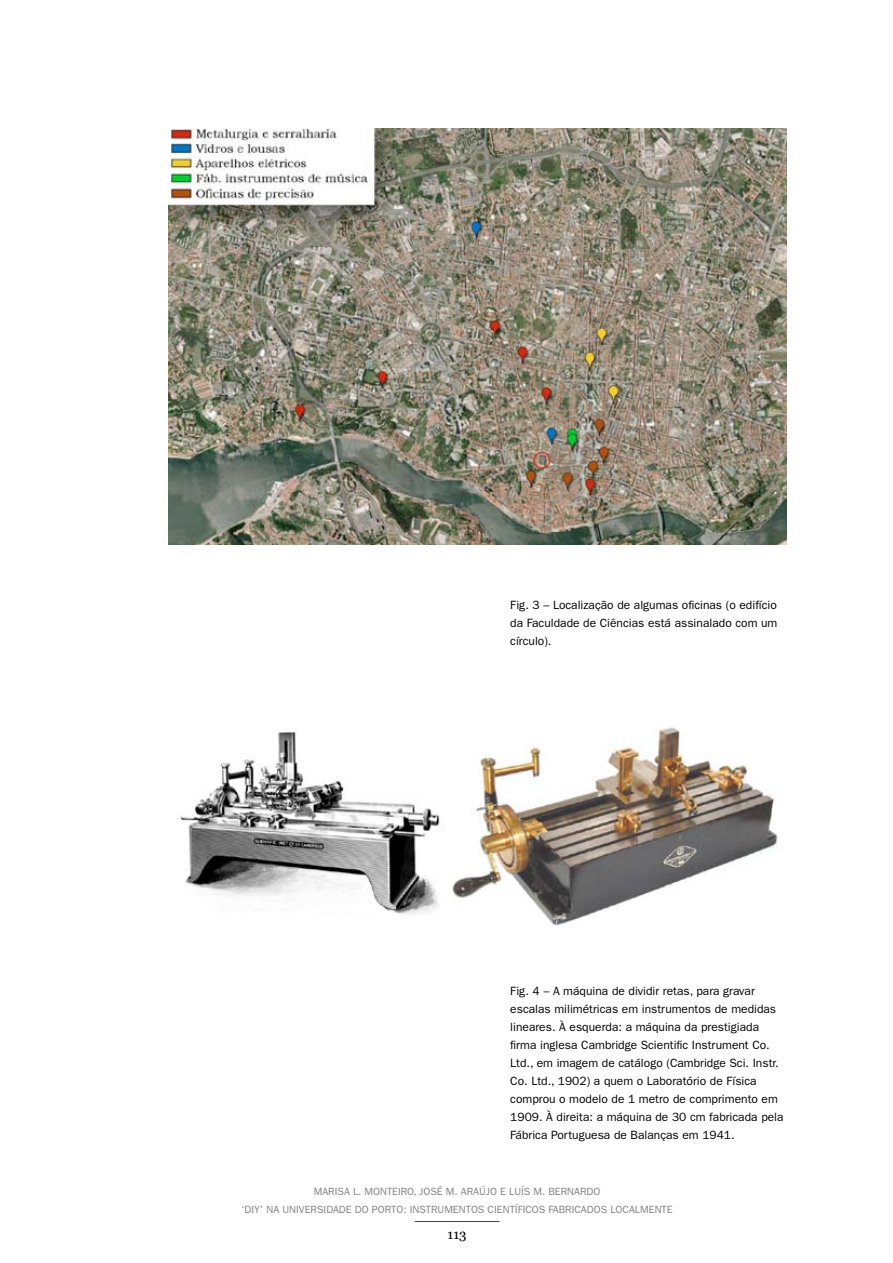
<style>
.page{position:relative;width:893px;height:1263px;background:#fff}
.page>*{position:absolute;margin:0;border:0;box-sizing:border-box;transform-origin:0 0}
.t1{font:13.5px "Georgia";color:#000}
.t2{font:12px/18px "ITC Franklin Gothic Std";color:#000;text-align:justify}
.t3{font:10.5px/18px "ITC Franklin Gothic Std";color:#808080;text-align:center}
</style>
<div class="page">
<hr style="left:415px;top:1221px;width:85px;height:1px;background:#414142">
<img style="left:168px;top:129px;width:619px;height:415px">
<img style="left:179px;top:727px;width:599px;height:199px">
<p class="t2" style="left:510px;top:596px;width:269px">Fig. 3 – Localização de algumas oficinas (o edifício da Faculdade de Ciências está assinalado com um círculo).</p>
<p class="t2" style="left:510px;top:982px;width:275px;text-align:left">Fig. 4 – A máquina de dividir retas, para gravar escalas milimétricas em instrumentos de medidas lineares. À esquerda: a máquina da prestigiada firma inglesa Cambridge Scientific Instrument Co.<br>Ltd., em imagem de catálogo (Cambridge Sci. Instr.<br>Co. Ltd., 1902) a quem o Laboratório de Física comprou o modelo de 1 metro de comprimento em 1909. À direita: a máquina de 30 cm fabricada pela Fábrica Portuguesa de Balanças em 1941.</p>
<p class="t3" style="left:241px;top:1182px;width:433px">Marisa L. Montei ro, José M . Araújo E Lu ís M . Bernardo<br>‘DIY’ na Universidade do Porto: i nstru mentos ci entífi cos fabri cados localmente</p>
<p class="t1" style="left:448px;top:1227px;width:21px">113</p>
</div>
